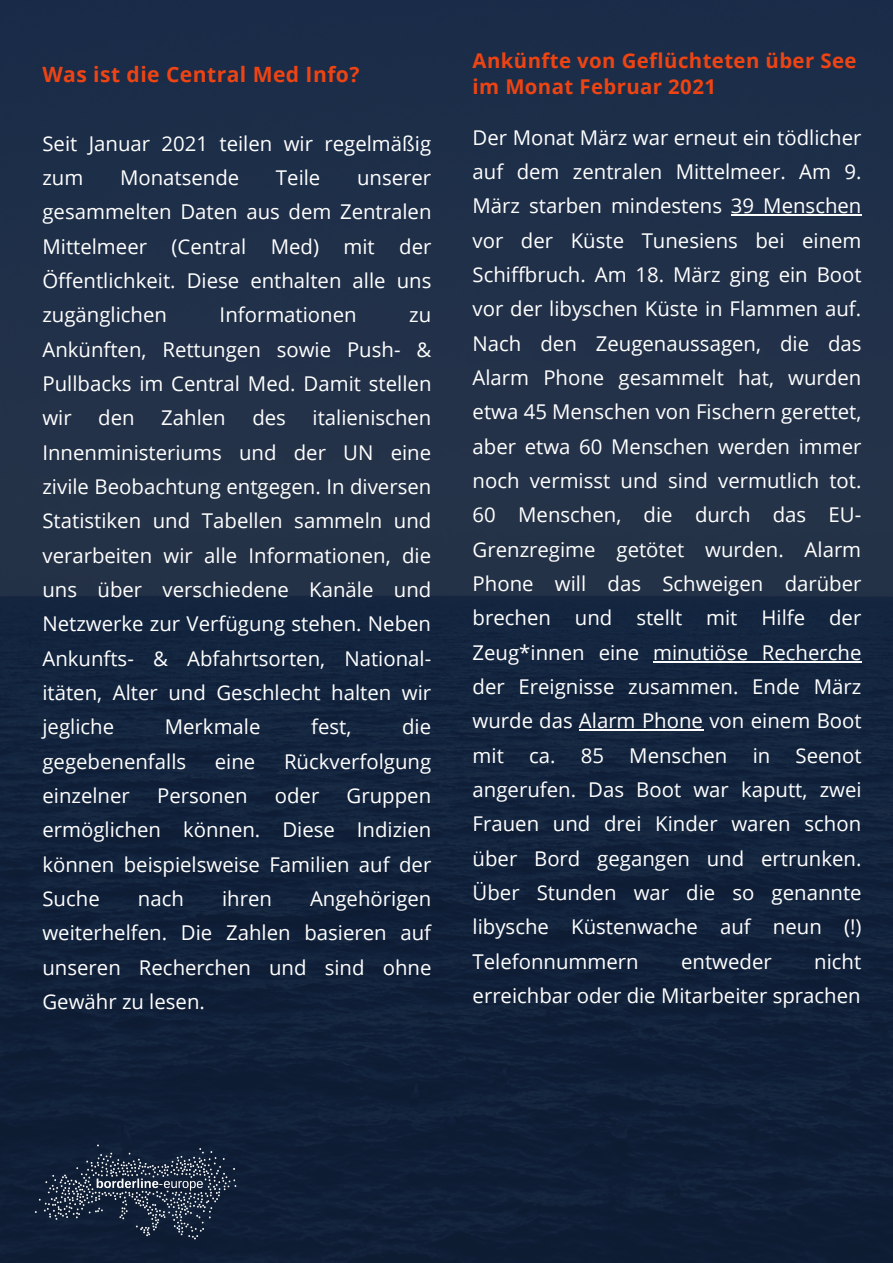
<style>
.page{position:relative;width:893px;height:1263px;background:#fff}
.page>*{position:absolute;margin:0;border:0;box-sizing:border-box;transform-origin:0 0}
.t1{font:700 21.15px "Open Sans";letter-spacing:.02em;color:#ee4413}
.t2{font:20.4px/34.3px "Open Sans";color:#fff;text-align:justify}
.t3{font:700 20.4px/26.5px "Open Sans";letter-spacing:.02em;color:#ee4413}
</style>
<div class="page">
<div style="left:0;top:0;width:893px;height:1263px;background:linear-gradient(to bottom,#23334d,#0e1d35)"></div>
<hr style="left:731px;top:214px;width:130px;height:2px;background:#fff">
<hr style="left:653px;top:661px;width:208px;height:1px;background:#fff">
<hr style="left:579px;top:729px;width:124px;height:2px;background:#fff">
<img style="left:27px;top:1135px;width:227px;height:112px">
<p class="t1" style="left:42px;top:59px;width:318px">Was ist die Central Med Info?</p>
<p class="t2" style="left:42px;top:126px;width:390px">Seit Januar 2021 teilen wir regelmäßig zum</p>
<p class="t2" style="left:120px;top:160px;width:121px">Monatsende</p>
<p class="t2" style="left:276px;top:160px;width:46px">Teile</p>
<p class="t2" style="left:42px;top:160px;width:390px;text-indent:314px">unserer gesammelten Daten aus dem Zentralen Mittelmeer (Central Med) mit der Öffentlichkeit. Diese enthalten alle uns zugänglichen</p>
<p class="t2" style="left:220px;top:297px;width:139px">Informationen</p>
<p class="t2" style="left:42px;top:297px;width:390px;text-indent:367px">zu Ankünften, Rettungen sowie Push- &amp; Pullbacks im Central Med. Damit stellen wir</p>
<p class="t2" style="left:42px;top:400px;width:390px;text-indent:270px">italienischen Innenministeriums und der UN eine zivile Beobachtung entgegen. In diversen Statistiken und Tabellen sammeln und verarbeiten wir alle Informationen, die uns über verschiedene Kanäle und Netzwerke zur Verfügung stehen. Neben Ankunfts- &amp; Abfahrtsorten, National&shy;itäten, Alter und Geschlecht halten wir jegliche</p>
<p class="t2" style="left:98px;top:400px;width:38px">den</p>
<p class="t2" style="left:161px;top:400px;width:66px">Zahlen</p>
<p class="t2" style="left:252px;top:400px;width:35px">des</p>
<p class="t2" style="left:165px;top:709px;width:97px">Merkmale</p>
<p class="t2" style="left:311px;top:709px;width:42px">fest,</p>
<p class="t2" style="left:402px;top:709px;width:31px">die</p>
<p class="t2" style="left:42px;top:744px;width:145px">gegebenenfalls</p>
<p class="t2" style="left:215px;top:744px;width:42px">eine</p>
<p class="t2" style="left:284px;top:744px;width:149px">Rückverfolgung</p>
<p class="t2" style="left:42px;top:778px;width:89px">einzelner</p>
<p class="t2" style="left:157px;top:778px;width:92px">Personen</p>
<p class="t2" style="left:275px;top:778px;width:46px">oder</p>
<p class="t2" style="left:42px;top:778px;width:390px;text-indent:304px">Gruppen ermöglichen können. Diese Indizien können beispielsweise Familien auf der Suche</p>
<p class="t2" style="left:42px;top:881px;width:390px;text-indent:268px">Angehörigen weiterhelfen. Die Zahlen basieren auf unseren Recherchen und sind ohne Gewähr zu lesen.</p>
<p class="t2" style="left:138px;top:881px;width:48px">nach</p>
<p class="t2" style="left:222px;top:881px;width:51px">ihren</p>
<p class="t3" style="left:472px;top:46px;width:385px">Ankünfte von Geflüchteten über See im Monat Februar 2021</p>
<p class="t2" style="left:472px;top:120px;width:391px">Der Monat März war erneut ein tödlicher auf dem zentralen Mittelmeer. Am 9.<br>März starben mindestens 39 Menschen vor der Küste Tunesiens bei einem Schiffbruch. Am 18. März ging ein Boot vor der libyschen Küste in Flammen auf.<br>Nach den Zeugenaussagen, die das Alarm Phone gesammelt hat, wurden etwa 45 Menschen von Fischern gerettet, aber etwa 60 Menschen werden immer noch vermisst und sind vermutlich tot.<br>60 Menschen, die durch das EU-Grenzregime getötet wurden. Alarm Phone will das Schweigen darüber brechen und stellt mit Hilfe der Zeug*innen eine minutiöse Recherche der Ereignisse zusammen. Ende März wurde das Alarm Phone von einem Boot mit ca. 85 Menschen in Seenot angerufen. Das Boot war kaputt, zwei Frauen und drei Kinder waren schon über Bord gegangen und ertrunken.<br>Über Stunden war die so genannte libysche Küstenwache auf neun (!)<br>Telefonnummern</p>
<p class="t2" style="left:472px;top:943px;width:390px;text-align:right">nicht<br>erreichbar oder die Mitarbeiter sprachen</p>
<p class="t2" style="left:681px;top:943px;width:92px">entweder</p>
</div>
